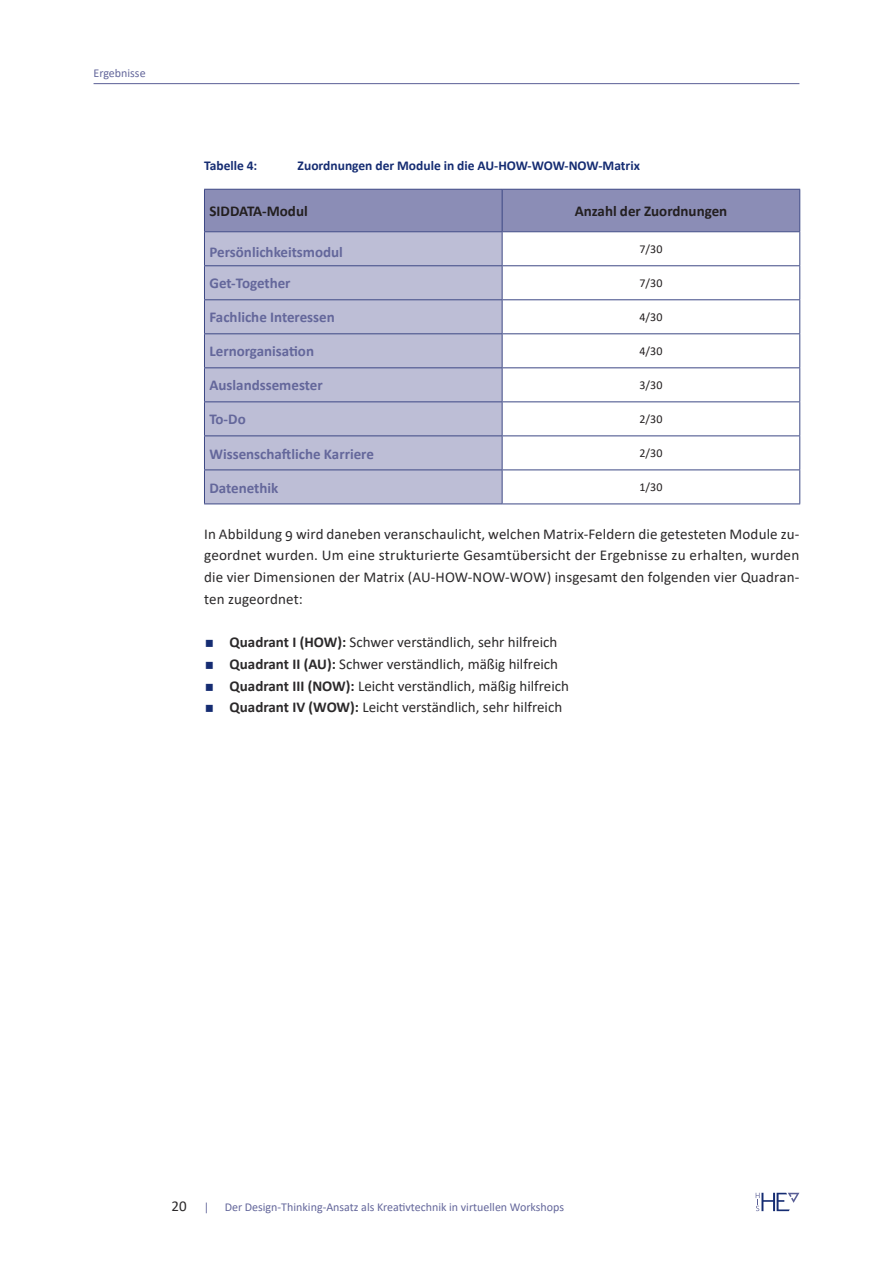
<style>
.page{position:relative;width:893px;height:1263px;background:#fff}
.page>*{position:absolute;margin:0;border:0;box-sizing:border-box;transform-origin:0 0}
.Fließtext_1_ohne_Ein{font:15px/21.8px "Calibri";color:#2b292a;text-align:justify}
.Tabelle_Inhalt{font:700 15px "Calibri";color:#64679b}
.Tabelle_Inhalt-2{font:700 15px "Calibri";color:#231f20}
.t1{font:700 13.5px "Calibri";color:#152c72}
.t2{font:12px "Calibri";color:#64679b}
.Tabelle_Inhalt-3{font:12px "Calibri";color:#231f20}
.s1{font-size:30px;color:#152c72}
.s2{font-weight:700}
.s3{font-size:12px;color:#64679b}
</style>
<div class="page">
<hr style="left:94px;top:83px;width:705px;height:1px;background:#5a5f96">
<svg style="left:756px;top:1193px;width:43px;height:18px"></svg>
<div style="left:205px;top:190px;width:594px;height:41px;background:#8b8db6"></div>
<div style="left:205px;top:232px;width:297px;height:271px;background:#bdbed6"></div>
<svg style="left:503px;top:232px;width:296px;height:239px"></svg>
<hr style="left:204px;top:189px;width:298px;height:1px;background:#3d4885">
<hr style="left:204px;top:190px;width:1px;height:41px;background:#3d4885">
<hr style="left:502px;top:189px;width:298px;height:1px;background:#3d4885">
<hr style="left:502px;top:190px;width:1px;height:41px;background:#3d4885">
<hr style="left:799px;top:190px;width:1px;height:41px;background:#3d4885">
<hr style="left:204px;top:231px;width:298px;height:1px;background:#3d4885">
<hr style="left:204px;top:232px;width:1px;height:33px;background:#3d4885">
<hr style="left:502px;top:231px;width:298px;height:1px;background:#3d4885">
<hr style="left:502px;top:232px;width:1px;height:33px;background:#3d4885">
<hr style="left:799px;top:232px;width:1px;height:33px;background:#3d4885">
<hr style="left:204px;top:265px;width:298px;height:1px;background:#3d4885">
<hr style="left:204px;top:266px;width:1px;height:33px;background:#3d4885">
<hr style="left:502px;top:265px;width:298px;height:1px;background:#3d4885">
<hr style="left:502px;top:266px;width:1px;height:33px;background:#3d4885">
<hr style="left:799px;top:266px;width:1px;height:33px;background:#3d4885">
<hr style="left:204px;top:299px;width:298px;height:1px;background:#3d4885">
<hr style="left:204px;top:300px;width:1px;height:33px;background:#3d4885">
<hr style="left:502px;top:299px;width:298px;height:1px;background:#3d4885">
<hr style="left:502px;top:300px;width:1px;height:33px;background:#3d4885">
<hr style="left:799px;top:300px;width:1px;height:33px;background:#3d4885">
<hr style="left:204px;top:333px;width:298px;height:1px;background:#3d4885">
<hr style="left:204px;top:334px;width:1px;height:33px;background:#3d4885">
<hr style="left:502px;top:333px;width:298px;height:1px;background:#3d4885">
<hr style="left:502px;top:334px;width:1px;height:33px;background:#3d4885">
<hr style="left:799px;top:334px;width:1px;height:33px;background:#3d4885">
<hr style="left:204px;top:367px;width:298px;height:1px;background:#3d4885">
<hr style="left:204px;top:368px;width:1px;height:33px;background:#3d4885">
<hr style="left:502px;top:367px;width:298px;height:1px;background:#3d4885">
<hr style="left:502px;top:368px;width:1px;height:33px;background:#3d4885">
<hr style="left:799px;top:368px;width:1px;height:33px;background:#3d4885">
<hr style="left:204px;top:401px;width:298px;height:1px;background:#3d4885">
<hr style="left:204px;top:402px;width:1px;height:33px;background:#3d4885">
<hr style="left:502px;top:401px;width:298px;height:1px;background:#3d4885">
<hr style="left:502px;top:402px;width:1px;height:33px;background:#3d4885">
<hr style="left:799px;top:402px;width:1px;height:33px;background:#3d4885">
<hr style="left:204px;top:435px;width:298px;height:1px;background:#3d4885">
<hr style="left:204px;top:436px;width:1px;height:33px;background:#3d4885">
<hr style="left:502px;top:435px;width:298px;height:1px;background:#3d4885">
<hr style="left:502px;top:436px;width:1px;height:33px;background:#3d4885">
<hr style="left:799px;top:436px;width:1px;height:33px;background:#3d4885">
<hr style="left:204px;top:469px;width:298px;height:1px;background:#3d4885">
<hr style="left:204px;top:470px;width:1px;height:33px;background:#3d4885">
<hr style="left:502px;top:469px;width:298px;height:1px;background:#3d4885">
<hr style="left:502px;top:470px;width:1px;height:33px;background:#3d4885">
<hr style="left:799px;top:470px;width:1px;height:33px;background:#3d4885">
<hr style="left:204px;top:503px;width:298px;height:1px;background:#3d4885">
<hr style="left:502px;top:503px;width:298px;height:1px;background:#3d4885">
<p class="t2" style="left:94px;top:65px;width:54px">Ergebnisse</p>
<p class="t1" style="left:204px;top:156px;width:55px">Tabelle 4:</p>
<p class="t1" style="left:298px;top:156px;width:344px">Zuordnungen der Module in die AU-HOW-WOW-NOW-Matrix</p>
<p class="Tabelle_Inhalt-2" style="left:209px;top:201px;width:100px">SIDDATA-Modul</p>
<p class="Tabelle_Inhalt-2" style="left:575px;top:201px;width:154px">Anzahl der Zuordnungen</p>
<p class="Tabelle_Inhalt" style="left:209px;top:242px;width:135px">Persönlichkeitsmodul</p>
<p class="Tabelle_Inhalt-3" style="left:639px;top:241px;width:24px">7/30</p>
<p class="Tabelle_Inhalt" style="left:209px;top:273px;width:83px">Get-Together</p>
<p class="Tabelle_Inhalt-3" style="left:639px;top:275px;width:24px">7/30</p>
<p class="Tabelle_Inhalt" style="left:209px;top:307px;width:127px">Fachliche Interessen</p>
<p class="Tabelle_Inhalt-3" style="left:639px;top:309px;width:24px">4/30</p>
<p class="Tabelle_Inhalt" style="left:209px;top:341px;width:106px">Lernorganisation</p>
<p class="Tabelle_Inhalt-3" style="left:639px;top:343px;width:24px">4/30</p>
<p class="Tabelle_Inhalt" style="left:209px;top:375px;width:115px">Auslandssemester</p>
<p class="Tabelle_Inhalt-3" style="left:639px;top:377px;width:24px">3/30</p>
<p class="Tabelle_Inhalt" style="left:209px;top:409px;width:38px">To-Do</p>
<p class="Tabelle_Inhalt-3" style="left:639px;top:411px;width:24px">2/30</p>
<p class="Tabelle_Inhalt" style="left:209px;top:443px;width:166px">Wissenschaftliche Karriere</p>
<p class="Tabelle_Inhalt-3" style="left:639px;top:445px;width:24px">2/30</p>
<p class="Tabelle_Inhalt" style="left:209px;top:477px;width:70px">Datenethik</p>
<p class="Tabelle_Inhalt-3" style="left:639px;top:479px;width:24px">1/30</p>
<p class="Fließtext_1_ohne_Ein" style="left:204px;top:522px;width:597px">In Abbildung 9 wird daneben veranschaulicht, welchen Matrix-Feldern die getesteten Module zu&shy;geordnet wurden. Um eine strukturierte Gesamtübersicht der Ergebnisse zu erhalten, wurden die vier Dimensionen der Matrix (AU-HOW-NOW-WOW) insgesamt den folgenden vier Quadran&shy;ten zugeordnet:</p>
<p class="Fließtext_1_ohne_Ein" style="left:204px;top:631px;width:355px"><span class="s1">▪</span> <span class="s2">Quadrant I (HOW):</span> Schwer verständlich, sehr hilfreich</p>
<p class="Fließtext_1_ohne_Ein" style="left:204px;top:653px;width:356px"><span class="s1">▪</span> <span class="s2">Quadrant II (AU):</span> Schwer verständlich, mäßig hilfreich</p>
<p class="Fließtext_1_ohne_Ein" style="left:204px;top:674px;width:366px"><span class="s1">▪</span> <span class="s2">Quadrant III (NOW):</span> Leicht verständlich, mäßig hilfreich</p>
<p class="Fließtext_1_ohne_Ein" style="left:204px;top:696px;width:360px"><span class="s1">▪</span> <span class="s2">Quadrant IV (WOW):</span> Leicht verständlich, sehr hilfreich</p>
<p class="Fließtext_1_ohne_Ein" style="left:172px;top:1195px;width:39px">20 <span class="s3">|</span></p>
<p class="t2" style="left:225px;top:1199px;width:341px">Der Design-Thinking-Ansatz als Kreativtechnik in virtuellen Workshops</p>
</div>
